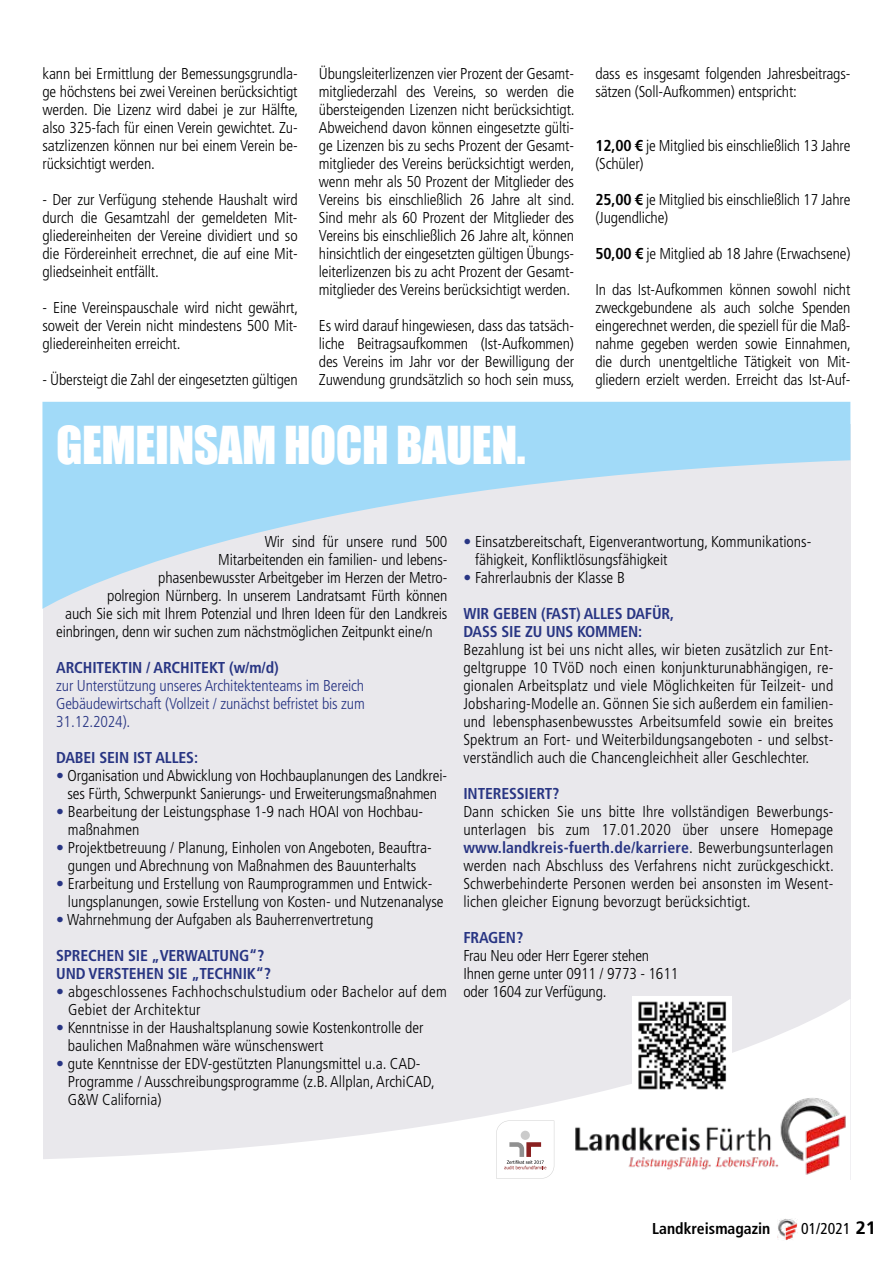
<style>
.page{position:relative;width:893px;height:1263px;background:#fff}
.page>*{position:absolute;margin:0;border:0;box-sizing:border-box;transform-origin:0 0}
.t1{font:48px "Impact";letter-spacing:-.01em;color:#fff}
.t2{font:300 condensed 15.75px/18px "Frutiger LT Std";letter-spacing:-.01em;color:#000}
.t3{font:700 condensed 15.75px/18px "Frutiger LT Std";letter-spacing:-.01em;color:#283583}
.t4{font:300 condensed 15.75px/18px "Frutiger LT Std";letter-spacing:-.01em;color:#283583;text-align:justify}
.t5{font:300 condensed 15.75px/18px "Frutiger LT Std";letter-spacing:.02em;color:#000}
.t6{font:700 condensed 15.75px "Frutiger LT Std";color:#000}
.t7{font:condensed 15.75px "Frutiger LT Std";color:#000}
.s1{font-weight:700}
.s2{color:#283583}
.s3{font-weight:700;color:#283583}
.s4{font-weight:700;font-stretch:normal;font-size:18px}
</style>
<div class="page">
<div style="left:43px;top:424px;width:807px;height:755px;background:#e9e8ec"></div>
<svg style="left:42px;top:402px;width:808px;height:207px;fill:#a1daf8"></svg>
<svg style="left:43px;top:999px;width:807px;height:180px"></svg>
<img style="left:573px;top:1097px;width:276px;height:80px">
<svg style="left:496px;top:1120px;width:58px;height:58px;background:#f0ebeb"></svg>
<div style="left:632px;top:996px;width:100px;height:100px;background:#fff"></div>
<img style="left:638px;top:1001px;width:89px;height:89px">
<img style="left:778px;top:1219px;width:19px;height:21px">
<p class="t2" style="left:43px;top:65px;width:257px;text-align:justify">kann bei Ermittlung der Bemessungsgrundla&shy;ge höchstens bei zwei Vereinen berücksichtigt werden. Die Lizenz wird dabei je zur Hälfte, also 325-fach für einen Verein gewichtet. Zu&shy;satzlizenzen können nur bei einem Verein be&shy;rücksichtigt werden.</p>
<p class="t2" style="left:43px;top:191px;width:257px;text-align:justify">- Der zur Verfügung stehende Haushalt wird durch die Gesamtzahl der gemeldeten Mit&shy;gliedereinheiten der Vereine dividiert und so die Fördereinheit errechnet, die auf eine Mit&shy;gliedseinheit entfällt.</p>
<p class="t2" style="left:43px;top:299px;width:257px;text-align:justify">- Eine Vereinspauschale wird nicht gewährt, soweit der Verein nicht mindestens 500 Mit&shy;gliedereinheiten erreicht.</p>
<p class="t2" style="left:43px;top:371px;width:257px">- Übersteigt die Zahl der eingesetzten gültigen</p>
<p class="t2" style="left:319px;top:65px;width:257px;text-align:justify">Übungsleiterlizenzen vier Prozent der Gesamt&shy;mitgliederzahl des Vereins, so werden die übersteigenden Lizenzen nicht berücksichtigt.<br>Abweichend davon können eingesetzte gülti&shy;ge Lizenzen bis zu sechs Prozent der Gesamt&shy;mitglieder des Vereins berücksichtigt werden, wenn mehr als 50 Prozent der Mitglieder des Vereins bis einschließlich 26 Jahre alt sind.<br>Sind mehr als 60 Prozent der Mitglieder des Vereins bis einschließlich 26 Jahre alt, können hinsichtlich der eingesetzten gültigen Übungs&shy;leiterlizenzen bis zu acht Prozent der Gesamt&shy;mitglieder des Vereins berücksichtigt werden.</p>
<p class="t2" style="left:319px;top:317px;width:257px;text-align:justify">Es wird darauf hingewiesen, dass das tatsäch&shy;liche Beitragsaufkommen (Ist-Aufkommen) des Vereins im Jahr vor der Bewilligung der Zuwendung grundsätzlich so hoch sein muss,</p>
<h1 class="t1" style="left:56px;top:408px;width:471px">GEMEINSAM HOCH BAUEN.</h1>
<p class="t2" style="left:595px;top:65px;width:257px">dass es insgesamt folgenden Jahresbeitrags&shy;sätzen (Soll-Aufkommen) entspricht:</p>
<p class="t2" style="left:595px;top:137px;width:257px"><span class="s1">12,00 €</span> je Mitglied bis einschließlich 13 Jahre (Schüler)</p>
<p class="t2" style="left:595px;top:191px;width:257px"><span class="s1">25,00 €</span> je Mitglied bis einschließlich 17 Jahre (Jugendliche)</p>
<p class="t2" style="left:595px;top:245px;width:257px"><span class="s1">50,00 €</span> je Mitglied ab 18 Jahre (Erwachsene)</p>
<p class="t2" style="left:595px;top:281px;width:257px;text-align:justify">In das Ist-Aufkommen können sowohl nicht zweckgebundene als auch solche Spenden eingerechnet werden, die speziell für die Maß&shy;nahme gegeben werden sowie Einnahmen, die durch unentgeltliche Tätigkeit von Mit&shy;gliedern erzielt werden. Erreicht das Ist-Auf-</p>
<p class="t2" style="left:265px;top:533px;width:184px">Wir sind für unsere rund 500</p>
<p class="t2" style="left:218px;top:551px;width:231px">Mitarbeitenden ein familien- und lebens-</p>
<p class="t2" style="left:158px;top:569px;width:291px">phasenbewusster Arbeitgeber im Herzen der Metro-</p>
<p class="t2" style="left:107px;top:587px;width:342px">polregion Nürnberg. In unserem Landratsamt Fürth können</p>
<p class="t2" style="left:65px;top:605px;width:384px">auch Sie sich mit Ihrem Potenzial und Ihren Ideen für den Landkreis</p>
<p class="t2" style="left:56px;top:623px;width:378px">einbringen, denn wir suchen zum nächstmöglichen Zeitpunkt eine/n</p>
<p class="t3" style="left:56px;top:659px;width:224px">ARCHITEKTIN / ARCHITEKT (w/m/d)</p>
<p class="t4" style="left:56px;top:677px;width:310px">zur Unterstützung unseres Architektenteams im Bereich Gebäudewirtschaft (Vollzeit / zunächst befristet bis zum 31.12.2024).</p>
<p class="t3" style="left:56px;top:749px;width:143px">DABEI SEIN IST ALLES:</p>
<p class="t2" style="left:56px;top:767px;width:392px;text-align:center"><span class="s2">•</span> Organisation und Abwicklung von Hochbauplanungen des Landkrei&shy;ses Fürth, Schwerpunkt Sanierungs- und Erweiterungsmaßnahmen</p>
<p class="t2" style="left:68px;top:803px;width:357px;text-indent:-12px"><span class="s2">•</span> Bearbeitung der Leistungsphase 1-9 nach HOAI von Hochbau&shy;maßnahmen</p>
<p class="t2" style="left:56px;top:839px;width:377px;text-align:center"><span class="s2">•</span> Projektbetreuung / Planung, Einholen von Angeboten, Beauftra&shy;gungen und Abrechnung von Maßnahmen des Bauunterhalts</p>
<p class="t2" style="left:68px;top:875px;width:377px;text-indent:-12px"><span class="s2">•</span> Erarbeitung und Erstellung von Raumprogrammen und Entwick&shy;lungsplanungen, sowie Erstellung von Kosten- und Nutzenanalyse</p>
<p class="t2" style="left:56px;top:911px;width:319px"><span class="s2">•</span> Wahrnehmung der Aufgaben als Bauherrenvertretung</p>
<p class="t3" style="left:56px;top:947px;width:216px">SPRECHEN SIE „VERWALTUNG“?<br>UND VERSTEHEN SIE „TECHNIK“?</p>
<p class="t5" style="left:68px;top:983px;width:380px;text-indent:-12px"><span class="s3">•</span> abgeschlossenes Fachhochschulstudium oder Bachelor auf dem<br>Gebiet der Architektur</p>
<p class="t2" style="left:68px;top:1019px;width:357px;text-indent:-12px"><span class="s2">•</span> Kenntnisse in der Haushaltsplanung sowie Kostenkontrolle der baulichen Maßnahmen wäre wünschenswert</p>
<p class="t2" style="left:68px;top:1055px;width:368px;text-indent:-12px"><span class="s2">•</span> gute Kenntnisse der EDV-gestützten Planungsmittel u.a. CAD-<br>Programme / Ausschreibungsprogramme (z.B. Allplan, ArchiCAD,<br>G&amp;W California)</p>
<p class="t2" style="left:475px;top:533px;width:338px;text-indent:-12px"><span class="s2">•</span> Einsatzbereitschaft, Eigenverantwortung, Kommunikations&shy;fähigkeit, Konfliktlösungsfähigkeit</p>
<p class="t2" style="left:463px;top:569px;width:163px"><span class="s2">•</span> Fahrerlaubnis der Klasse B</p>
<p class="t3" style="left:463px;top:605px;width:212px">WIR GEBEN (FAST) ALLES DAFÜR,<br>DASS SIE ZU UNS KOMMEN:</p>
<p class="t2" style="left:463px;top:641px;width:371px;text-align:justify">Bezahlung ist bei uns nicht alles, wir bieten zusätzlich zur Ent&shy;geltgruppe 10 TVöD noch einen konjunkturunabhängigen, re&shy;gionalen Arbeitsplatz und viele Möglichkeiten für Teilzeit- und Jobsharing-Modelle an. Gönnen Sie sich außerdem ein familien&shy;und lebensphasenbewusstes Arbeitsumfeld sowie ein breites Spektrum an Fort- und Weiterbildungsangeboten - und selbst&shy;verständlich auch die Chancengleichheit aller Geschlechter.</p>
<p class="t3" style="left:463px;top:785px;width:98px">INTERESSIERT?</p>
<p class="t2" style="left:463px;top:803px;width:372px;text-align:justify">Dann schicken Sie uns bitte Ihre vollständigen Bewerbungs&shy;unterlagen bis zum 17.01.2020 über unsere Homepage <span class="s3">www.landkreis-fuerth.de/karriere</span>. Bewerbungsunterlagen werden nach Abschluss des Verfahrens nicht zurückgeschickt.<br>Schwerbehinderte Personen werden bei ansonsten im Wesent&shy;lichen gleicher Eignung bevorzugt berücksichtigt.</p>
<p class="t3" style="left:463px;top:929px;width:61px">FRAGEN?</p>
<p class="t2" style="left:463px;top:947px;width:216px">Frau Neu oder Herr Egerer stehen<br>Ihnen gerne unter 0911 / 9773 - 1611 oder 1604 zur Verfügung.</p>
<p class="t6" style="left:652px;top:1219px;width:120px">Landkreismagazin</p>
<p class="t7" style="left:801px;top:1219px;width:76px">01/2021 <span class="s4">21</span></p>
</div>
